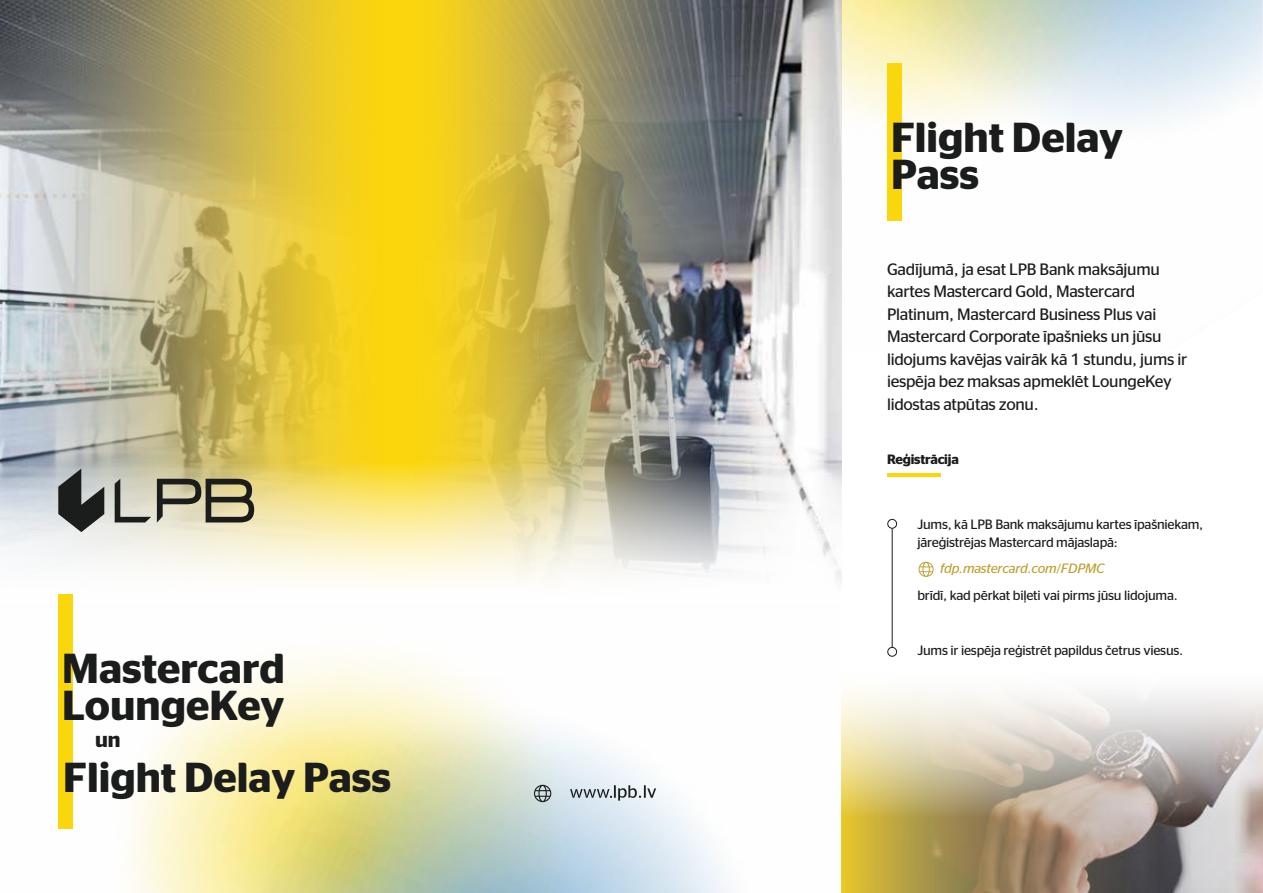
<style>
.page{position:relative;width:1263px;height:893px;background:#fff}
.page>*{position:absolute;margin:0;border:0;box-sizing:border-box;transform-origin:0 0}
.t1{font:600 41.85px/37.2px "Stag Sans";color:#1b1c1c}
.t2{font:600 21.15px "Stag Sans";color:#1b1c1c}
.t3{font:16.5px/22.5px "Stag Sans";letter-spacing:-.015em;color:#1b1c1c}
.t4{font:13.5px/18px "Stag Sans";letter-spacing:-.015em;color:#1b1c1c}
.t5{font:italic 13.5px "Stag Sans";letter-spacing:-.015em;color:#bda02f}
.t6{font:600 13.5px "Stag Sans";letter-spacing:-.015em;color:#1b1c1c}
.s1{font-family:"Myriad Pro";font-style:normal}
</style>
<div class="page">
<img style="left:129px;top:748px;width:713px;height:145px">
<img style="left:400px;top:0;width:442px;height:423px">
<svg style="left:0;top:0;width:400px;height:423px;background:#c7b867"></svg>
<svg style="left:0;top:423px;width:842px;height:325px"></svg>
<div style="left:58px;top:594px;width:15px;height:235px;background:#fad60c"></div>
<svg style="left:58px;top:469px;width:196px;height:63px;background:#9f9d8b"></svg>
<svg style="left:534px;top:785px;width:17px;height:17px"></svg>
<svg style="left:570px;top:785px;width:86px;height:16px"></svg>
<img style="left:842px;top:0;width:421px;height:125px">
<hr style="left:887px;top:473px;width:54px;height:4px;background:#fad60c">
<svg style="left:918px;top:562px;width:16px;height:15px"></svg>
<div style="left:887px;top:64px;width:15px;height:157px;background:#fad60c"></div>
<div style="left:887px;top:519px;width:10px;height:10px;border:1px solid #1b1c1c;border-radius:50%"></div>
<div style="left:887px;top:647px;width:10px;height:10px;border:1px solid #1b1c1c;border-radius:50%"></div>
<hr style="left:892px;top:528px;width:1px;height:119px;background:#1b1c1c">
<svg style="left:842px;top:821px;width:421px;height:72px;background:#a4936d"></svg>
<img style="left:842px;top:690px;width:421px;height:131px">
<h1 class="t1" style="left:62px;top:647px;width:224px">Mastercard<br>LoungeKey</h1>
<p class="t2" style="left:95px;top:724px;width:27px">un</p>
<h1 class="t1" style="left:63px;top:755px;width:329px">Flight Delay Pass</h1>
<h1 class="t1" style="left:891px;top:116px;width:233px">Flight Delay<br>Pass</h1>
<p class="t3" style="left:887px;top:256px;width:302px">Gadījumā, ja esat LPB Bank maksājumu kartes Mastercard Gold, Mastercard Platinum, Mastercard Business Plus vai Mastercard Corporate īpašnieks un jūsu lidojums kavējas vairāk kā 1 stundu, jums ir iespēja bez maksas apmeklēt LoungeKey lidostas atpūtas zonu.</p>
<p class="t6" style="left:887px;top:449px;width:73px">Reģistrācija</p>
<p class="t4" style="left:917px;top:514px;width:287px">Jums, kā LPB Bank maksājumu kartes īpašniekam, jāreģistrējas Mastercard mājaslapā:</p>
<p class="t5" style="left:940px;top:559px;width:166px">fdp.mastercard.com<span class="s1">/</span>FDPMC</p>
<p class="t4" style="left:917px;top:586px;width:262px">brīdī, kad pērkat biļeti vai pirms jūsu lidojuma.</p>
<p class="t4" style="left:917px;top:641px;width:267px">Jums ir iespēja reģistrēt papildus četrus viesus.</p>
</div>
